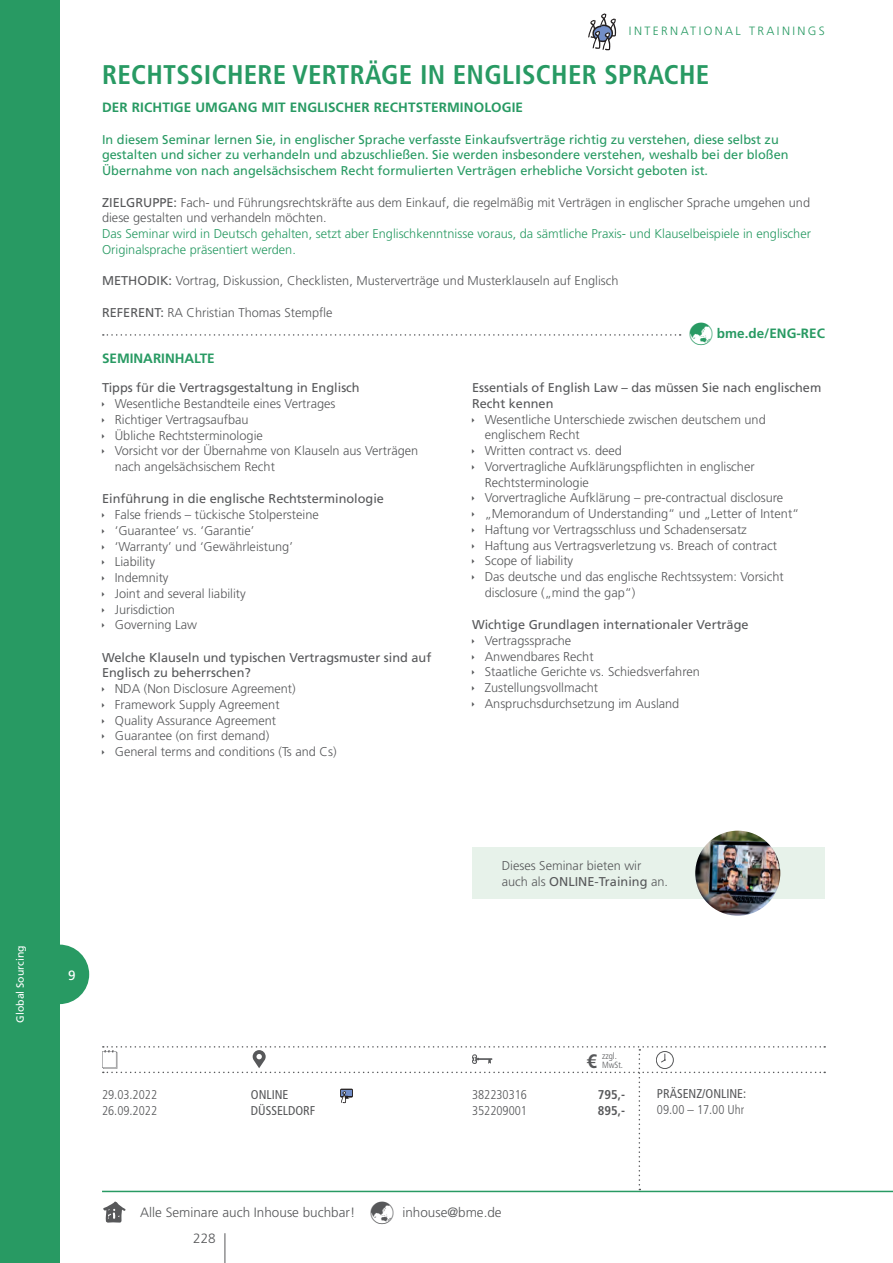
<style>
.page{position:relative;width:893px;height:1263px;background:#fff}
.page>*{position:absolute;margin:0;border:0;box-sizing:border-box;transform-origin:0 0}
.t1{font:700 condensed 27px "Frutiger LT Std";letter-spacing:.01em;color:#289a63}
.t2{font:700 condensed 19.5px "Frutiger LT Std";color:#57585a}
.t3{font:700 13.5px "Frutiger LT Std";letter-spacing:.01em;color:#289a63}
.t4{font:300 13.5px "Frutiger LT Std";color:#57585a}
.t5{font:13.5px "Frutiger LT Std";color:#fff}
.t6{font:300 12.75px/15.8px "Frutiger LT Std";color:#57585a}
.t7{font:12.75px/15.8px "Frutiger LT Std";color:#289a63}
.t8{font:12.75px/15.8px "Frutiger LT Std";color:#57585a}
.t9{font:300 12.75px/15.8px "Frutiger LT Std";color:#289a63}
.t10{font:300 condensed 12.75px "Frutiger LT Std";color:#57585a}
.t11{font:condensed 12.75px "Frutiger LT Std";color:#57585a}
.t12{font:700 condensed 12.75px "Frutiger LT Std";color:#57585a}
.t13{font:300 12px "Frutiger LT Std";letter-spacing:.2em;color:#289a63}
.t14{font:10.5px "Frutiger LT Std";color:#fff}
.t15{font:300 condensed 9px/9px "Frutiger LT Std";color:#57585a}
.s1{font-weight:400}
</style>
<div class="page">
<hr style="left:102px;top:1191px;width:791px;height:1px;background:#289a63">
<svg style="left:103px;top:1201px;width:22px;height:21px"></svg>
<hr style="left:224px;top:1233px;width:1px;height:30px;background:#57585a">
<div style="left:30px;top:944px;width:59px;height:60px;background:#289a63;border-radius:50%"></div>
<div style="left:0;top:0;width:60px;height:1263px;background:#289a63"></div>
<svg style="left:103px;top:334px;width:578px;height:2px"></svg>
<hr style="left:892px;top:615px;width:1px;height:648px;background:#7ca830">
<svg style="left:102px;top:1046px;width:723px;height:144px"></svg>
<div style="left:472px;top:848px;width:353px;height:51px;background:#e7f2ea"></div>
<img style="left:695px;top:831px;width:85px;height:85px;border-radius:43px">
<svg style="left:588px;top:13px;width:28px;height:37px"></svg>
<p class="t14" style="left:14px;top:1023px;width:79px;rotate:-90deg">Global Sourcing</p>
<p class="t13" style="left:629px;top:24px;width:198px">INTERNATIONAL TRAININGS</p>
<h1 class="t1" style="left:102px;top:59px;width:609px">RECHTSSICHERE VERTRÄGE IN ENGLISCHER SPRACHE</h1>
<p class="t3" style="left:102px;top:99px;width:423px">DER RICHTIGE UMGANG MIT ENGLISCHER RECHTSTERMINOLOGIE</p>
<p class="t7" style="left:102px;top:131px;width:688px">In diesem Seminar lernen Sie, in englischer Sprache verfasste Einkaufsverträge richtig zu verstehen, diese selbst zu gestalten und sicher zu verhandeln und abzuschließen. Sie werden insbesondere verstehen, weshalb bei der bloßen<br>Übernahme von nach angelsächsischem Recht formulierten Verträgen erhebliche Vorsicht geboten ist.</p>
<p class="t6" style="left:102px;top:194px;width:710px"><span class="s1">ZIELGRUPPE:</span> Fach- und Führungsrechtskräfte aus dem Einkauf, die regelmäßig mit Verträgen in englischer Sprache umgehen und diese gestalten und verhandeln möchten.</p>
<p class="t9" style="left:102px;top:226px;width:710px">Das Seminar wird in Deutsch gehalten, setzt aber Englischkenntnisse voraus, da sämtliche Praxis- und Klauselbeispiele in englischer<br>Originalsprache präsentiert werden.</p>
<p class="t6" style="left:102px;top:273px;width:518px"><span class="s1">METHODIK:</span> Vortrag, Diskussion, Checklisten, Musterverträge und Musterklauseln auf Englisch</p>
<p class="t6" style="left:102px;top:305px;width:232px"><span class="s1">REFERENT:</span> RA Christian Thomas Stempfle</p>
<p class="t3" style="left:717px;top:325px;width:110px">bme.de/ENG-REC</p>
<p class="t3" style="left:102px;top:350px;width:114px">SEMINARINHALTE</p>
<p class="t8" style="left:102px;top:380px;width:259px">Tipps für die Vertragsgestaltung in Englisch</p>
<p class="t6" style="left:115px;top:396px;width:305px">Wesentliche Bestandteile eines Vertrages<br>Richtiger Vertragsaufbau<br>Übliche Rechtsterminologie<br>Vorsicht vor der Übernahme von Klauseln aus Verträgen nach angelsächsischem Recht</p>
<p class="t8" style="left:102px;top:491px;width:283px">Einführung in die englische Rechtsterminologie</p>
<p class="t6" style="left:115px;top:507px;width:205px">False friends – tückische Stolpersteine ‘Guarantee’ vs. ‘Garantie’<br>‘Warranty’ und ‘Gewährleistung’<br>Liability<br>Indemnity<br>Joint and several liability<br>Jurisdiction<br>Governing Law</p>
<p class="t8" style="left:102px;top:649px;width:331px">Welche Klauseln und typischen Vertragsmuster sind auf<br>Englisch zu beherrschen?</p>
<p class="t6" style="left:115px;top:681px;width:223px">NDA (Non Disclosure Agreement)<br>Framework Supply Agreement<br>Quality Assurance Agreement<br>Guarantee (on first demand)<br>General terms and conditions (Ts and Cs)</p>
<p class="t8" style="left:472px;top:380px;width:351px">Essentials of English Law – das müssen Sie nach englischem<br>Recht kennen</p>
<p class="t6" style="left:485px;top:412px;width:316px">Wesentliche Unterschiede zwischen deutschem und englischem Recht<br>Written contract vs. deed<br>Vorvertragliche Aufklärungspflichten in englischer Rechtsterminologie<br>Vorvertragliche Aufklärung – pre-contractual disclosure „Memorandum of Understanding“ und „Letter of Intent“ Haftung vor Vertragsschluss und Schadensersatz<br>Haftung aus Vertragsverletzung vs. Breach of contract Scope of liability<br>Das deutsche und das englische Rechtssystem: Vorsicht disclosure („mind the gap“)</p>
<p class="t8" style="left:472px;top:617px;width:278px">Wichtige Grundlagen internationaler Verträge</p>
<p class="t6" style="left:485px;top:633px;width:217px">Vertragssprache<br>Anwendbares Recht<br>Staatliche Gerichte vs. Schiedsverfahren<br>Zustellungsvollmacht<br>Anspruchsdurchsetzung im Ausland</p>
<p class="t6" style="left:502px;top:858px;width:168px">Dieses Seminar bieten wir auch als <span class="s1">ONLINE-Training</span> an.</p>
<p class="t5" style="left:68px;top:967px;width:9px">9</p>
<h2 class="t2" style="left:587px;top:1049px;width:12px">€</h2>
<p class="t15" style="left:602px;top:1051px;width:22px">zzgl.<br>MwSt.</p>
<p class="t10" style="left:102px;top:1087px;width:57px">29.03.2022</p>
<p class="t11" style="left:251px;top:1087px;width:39px">ONLINE</p>
<p class="t10" style="left:472px;top:1087px;width:57px">382230316</p>
<p class="t12" style="left:598px;top:1087px;width:29px">795,-</p>
<p class="t10" style="left:102px;top:1103px;width:57px">26.09.2022</p>
<p class="t11" style="left:251px;top:1103px;width:66px">DÜSSELDORF</p>
<p class="t10" style="left:472px;top:1103px;width:57px">352209001</p>
<p class="t12" style="left:598px;top:1103px;width:29px">895,-</p>
<p class="t11" style="left:657px;top:1086px;width:91px">PRÄSENZ/ONLINE:</p>
<p class="t10" style="left:657px;top:1102px;width:89px">09.00 – 17.00 Uhr</p>
<p class="t4" style="left:140px;top:1204px;width:217px">Alle Seminare auch Inhouse buchbar!</p>
<p class="t4" style="left:402px;top:1204px;width:101px">inhouse@bme.de</p>
<p class="t4" style="left:193px;top:1231px;width:24px">228</p>
</div>
